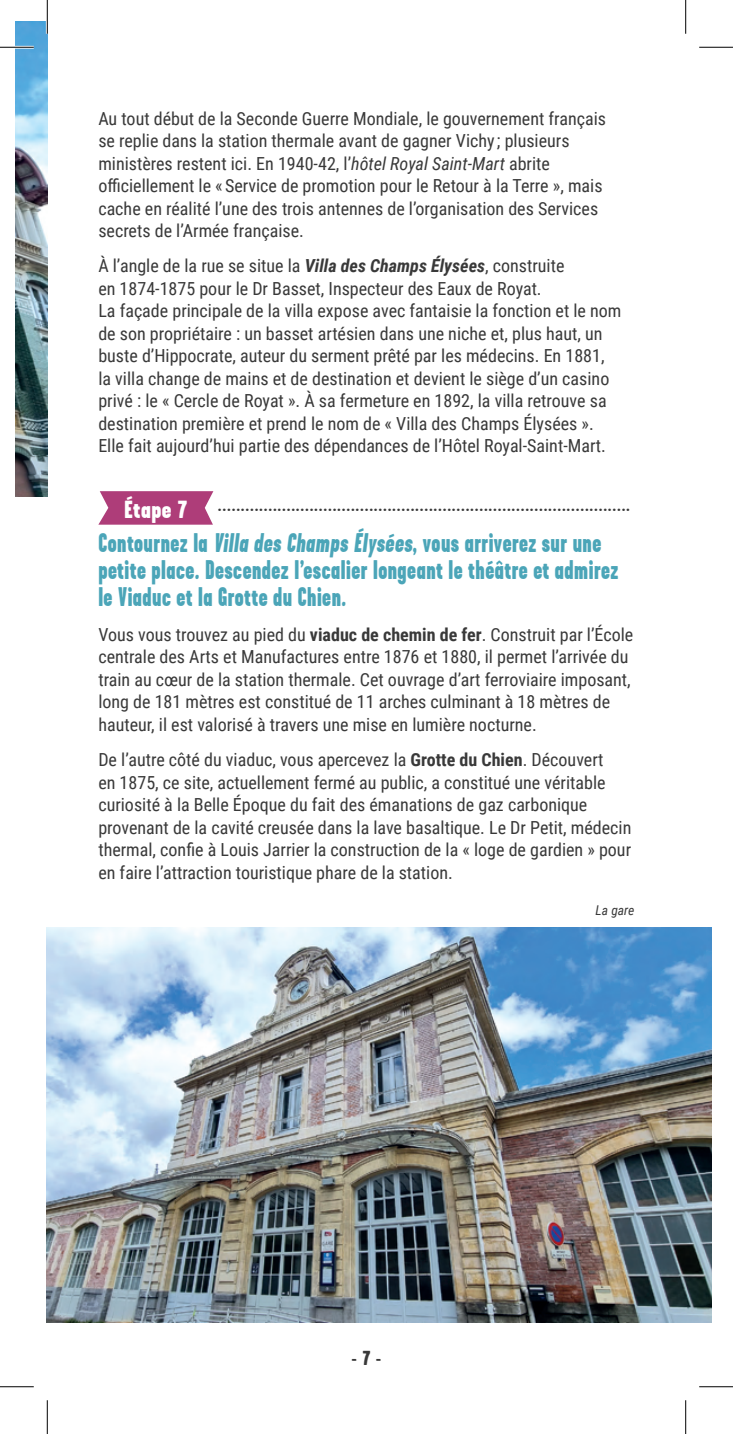
<style>
.page{position:relative;width:733px;height:1434px;background:#fff}
.page>*{position:absolute;margin:0;border:0;box-sizing:border-box;transform-origin:0 0}
.t1{font:900 27px/27px "Garage Gothic";letter-spacing:.02em;color:#4ba5b8;scale:.85 1}
.t2{font:900 20.25px "Garage Gothic";color:#393939}
.t3{font:18px/22.5px "Roboto Condensed";color:#393939}
.t4{font:700 15.75px "Roboto Condensed";color:#393939}
.t5{font:italic 13.5px "Roboto Condensed";color:#393939}
.s1{font-style:italic}
.s2{font-weight:700;font-style:italic}
.s3{font-family:"Garage Gothic";font-weight:900;font-size:24.75px;color:#fff}
.s4{font-weight:700}
</style>
<div class="page">
<svg style="left:98px;top:491px;width:115px;height:34px;background:#b55086"></svg>
<img style="left:46px;top:927px;width:665px;height:396px">
<img style="left:15px;top:22px;width:32px;height:475px">
<hr style="left:0;top:46px;width:34px;height:3px;background:#fff">
<hr style="left:46px;top:0;width:3px;height:34px;background:#fff">
<hr style="left:0;top:47px;width:34px;height:1px;background:#000">
<hr style="left:699px;top:47px;width:33px;height:1px;background:#000">
<hr style="left:0;top:1386px;width:34px;height:1px;background:#000">
<hr style="left:699px;top:1386px;width:33px;height:1px;background:#000">
<hr style="left:47px;top:0;width:1px;height:34px;background:#000">
<hr style="left:47px;top:1400px;width:1px;height:34px;background:#000">
<hr style="left:685px;top:0;width:1px;height:34px;background:#000">
<hr style="left:685px;top:1400px;width:1px;height:34px;background:#000">
<p class="t3" style="left:98px;top:106px;width:509px">Au tout début de la Seconde Guerre Mondiale, le gouvernement français se replie dans la station thermale avant de gagner Vichy ; plusieurs ministères restent ici. En 1940-42, l’<span class="s1">hôtel Royal Saint-Mart</span> abrite officiellement le « Service de promotion pour le Retour à la Terre », mais cache en réalité l’une des trois antennes de l’organisation des Services secrets de l’Armée française.</p>
<p class="t3" style="left:98px;top:254px;width:524px">À l’angle de la rue se situe la <span class="s2">Villa des Champs Élysées</span>, construite<br>en 1874-1875 pour le Dr Basset, Inspecteur des Eaux de Royat.<br>La façade principale de la villa expose avec fantaisie la fonction et le nom de son propriétaire : un basset artésien dans une niche et, plus haut, un buste d’Hippocrate, auteur du serment prêté par les médecins. En 1881, la villa change de mains et de destination et devient le siège d’un casino privé : le « Cercle de Royat ». À sa fermeture en 1892, la villa retrouve sa destination première et prend le nom de « Villa des Champs Élysées ».<br>Elle fait aujourd’hui partie des dépendances de l’Hôtel Royal-Saint-Mart.</p>
<p class="t4" style="left:124px;top:494px;width:508px"><span class="s3">Étape 7</span> ..........................................................................................</p>
<h1 class="t1" style="left:98px;top:529px;width:613px">Contournez la Villa des Champs Élysées, vous arriverez sur une petite place. Descendez l’escalier longeant le théâtre et admirez le Viaduc et la Grotte du Chien.</h1>
<p class="t3" style="left:98px;top:623px;width:536px">Vous vous trouvez au pied du <span class="s4">viaduc de chemin de fer</span>. Construit par l’École centrale des Arts et Manufactures entre 1876 et 1880, il permet l’arrivée du train au cœur de la station thermale. Cet ouvrage d’art ferroviaire imposant, long de 181 mètres est constitué de 11 arches culminant à 18 mètres de hauteur, il est valorisé à travers une mise en lumière nocturne.</p>
<p class="t3" style="left:98px;top:748px;width:534px">De l’autre côté du viaduc, vous apercevez la <span class="s4">Grotte du Chien</span>. Découvert<br>en 1875, ce site, actuellement fermé au public, a constitué une véritable curiosité à la Belle Époque du fait des émanations de gaz carbonique provenant de la cavité creusée dans la lave basaltique. Le Dr Petit, médecin thermal, confie à Louis Jarrier la construction de la « loge de gardien » pour en faire l’attraction touristique phare de la station.</p>
<p class="t5" style="left:595px;top:900px;width:40px">La gare</p>
<p class="t2" style="left:351px;top:1346px;width:31px">- 7 -</p>
</div>
